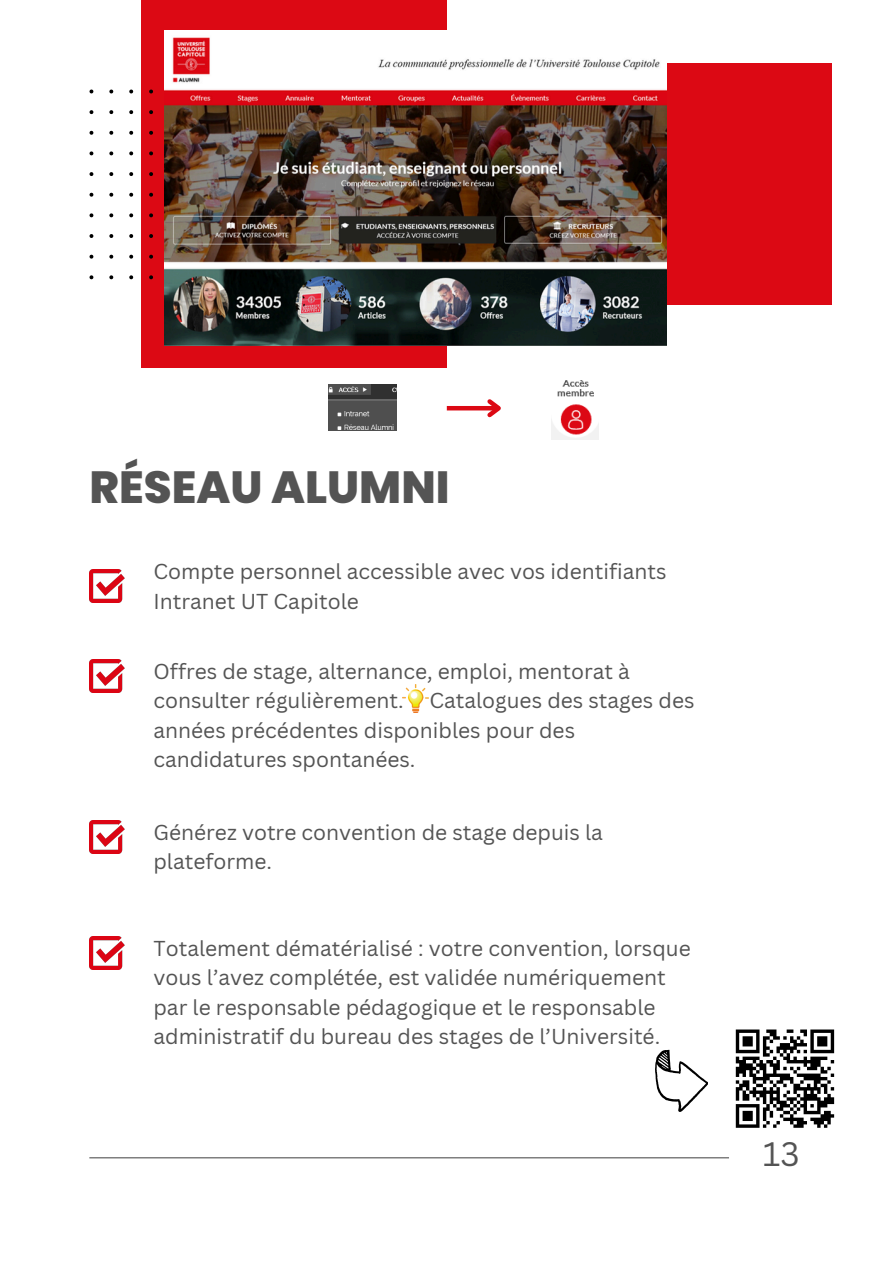
<style>
.page{position:relative;width:894px;height:1264px;background:#fff}
.page>*{position:absolute;margin:0;border:0;box-sizing:border-box;transform-origin:0 0}
.t1{font:800 45px "Poppins";color:#545454}
.t2{font:33px "Canva Sans";color:#545454}
.t3{font:21px/29.2px "Canva Sans";color:#545454}
</style>
<div class="page">
<img style="left:89px;top:569px;width:35px;height:33px">
<img style="left:89px;top:659px;width:35px;height:33px">
<img style="left:89px;top:820px;width:35px;height:33px">
<img style="left:89px;top:936px;width:35px;height:33px">
<div style="left:141px;top:0;width:305px;height:367px;background:#dc0914"></div>
<div style="left:666px;top:64px;width:165px;height:241px;background:#dc0914"></div>
<svg style="left:89px;top:89px;width:64px;height:190px"></svg>
<hr style="left:89px;top:1157px;width:639px;height:1px;background:#545454">
<img style="left:328px;top:384px;width:68px;height:46px">
<hr style="left:446px;top:406px;width:52px;height:4px;background:#dc0914">
<svg style="left:483px;top:399px;width:18px;height:19px"></svg>
<img style="left:551px;top:380px;width:47px;height:59px">
<img style="left:164px;top:30px;width:502px;height:315px">
<img style="left:402px;top:685px;width:26px;height:27px">
<svg style="left:735px;top:1029px;width:100px;height:99px"></svg>
<svg style="left:655px;top:1049px;width:52px;height:62px"></svg>
<p class="t1" style="left:89px;top:456px;width:362px">RÉSEAU ALUMNI</p>
<p class="t3" style="left:153px;top:556px;width:514px">Compte personnel accessible avec vos identifiants<br>Intranet UT Capitole</p>
<p class="t3" style="left:153px;top:656px;width:542px">Offres de stage, alternance, emploi, mentorat à consulter régulièrement. Catalogues des stages des années précédentes disponibles pour des candidatures spontanées.</p>
<p class="t3" style="left:153px;top:817px;width:451px">Générez votre convention de stage depuis la plateforme.</p>
<p class="t3" style="left:153px;top:933px;width:538px">Totalement dématérialisé : votre convention, lorsque vous l’avez complétée, est validée numériquement par le responsable pédagogique et le responsable administratif du bureau des stages de l’Université.</p>
<p class="t2" style="left:762px;top:1130px;width:38px">13</p>
</div>
